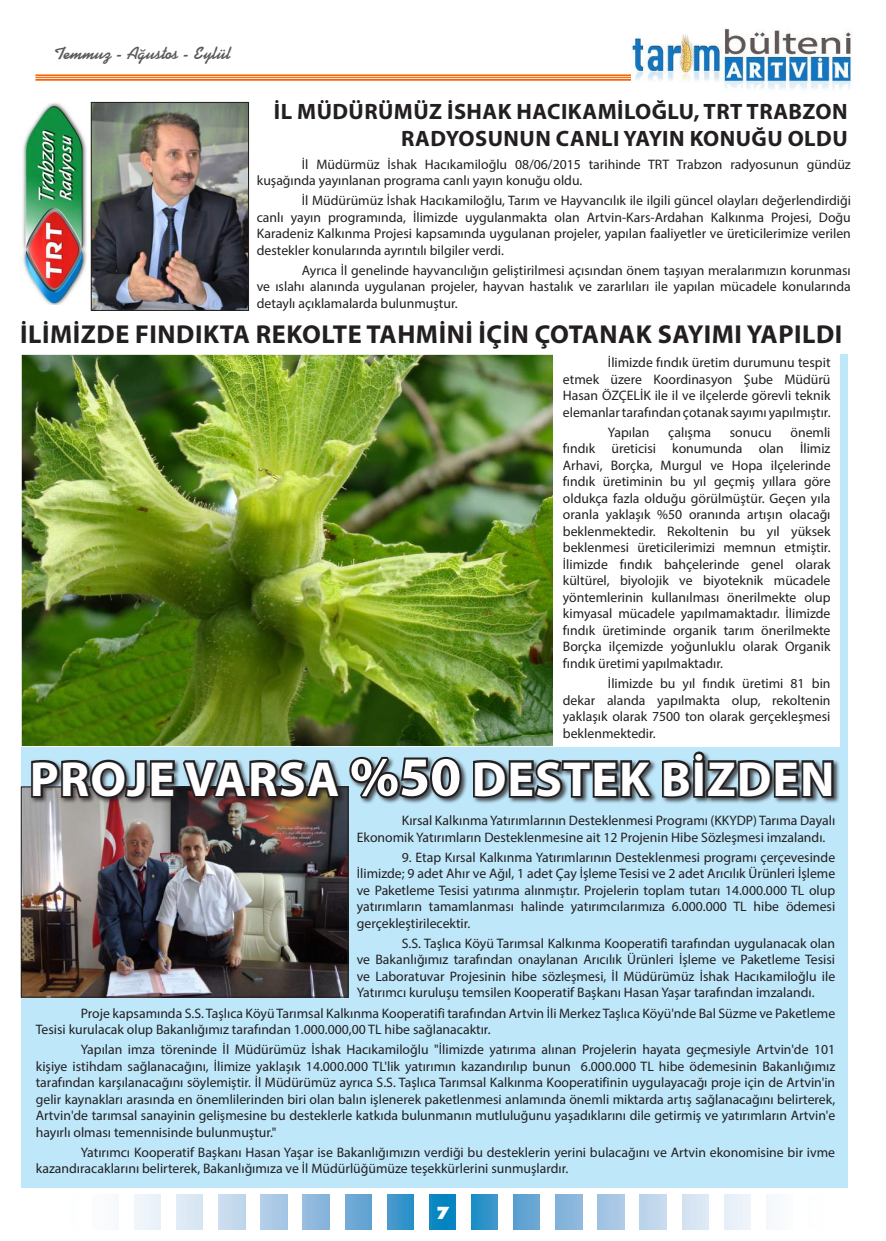
<style>
.page{position:relative;width:886px;height:1241px;background:#fff}
.page>*{position:absolute;margin:0;border:0;box-sizing:border-box;transform-origin:0 0}
.t1{font:700 49.38px "Myriad Pro";letter-spacing:.02em;color:#fff}
.t2{font:700 26px "Myriad Pro";letter-spacing:.02em;color:#231f20}
.t3{font:700 22.25px/27px "Myriad Pro";letter-spacing:.02em;color:#231f20;text-align:right}
.t4{font:700 17.5px "Kaufmann BT";color:#5a5a5d}
.t5{font:800 16.25px "Futura";color:#fff}
.t6{font:13.75px/16.5px "Myriad Pro";color:#231f20;text-align:justify}
.s1{font-size:55.38px}
</style>
<div class="page">
<hr style="left:35px;top:74px;width:684px;height:2px;background:#f66201">
<hr style="left:35px;top:77px;width:684px;height:1px;background:#f66201">
<hr style="left:35px;top:79px;width:684px;height:2px;background:#f66201">
<svg style="left:429px;top:1194px;width:27px;height:34px"></svg>
<svg style="left:471px;top:1194px;width:27px;height:34px"></svg>
<div style="left:387px;top:1194px;width:26px;height:34px;background:linear-gradient(to right,#4e9acd,#2691c7)"></div>
<div style="left:513px;top:1194px;width:27px;height:34px;background:#63a4d2"></div>
<div style="left:345px;top:1194px;width:26px;height:34px;background:#69a6d3"></div>
<div style="left:640px;top:1194px;width:26px;height:34px;background:#c1d7ed"></div>
<div style="left:682px;top:1194px;width:26px;height:34px;background:#d8e6f3"></div>
<div style="left:598px;top:1194px;width:26px;height:34px;background:#a6c7e4"></div>
<div style="left:724px;top:1194px;width:27px;height:34px;background:#ebf2f9"></div>
<div style="left:556px;top:1194px;width:26px;height:34px;background:#88b5dc"></div>
<div style="left:219px;top:1194px;width:26px;height:34px;background:#c5daed"></div>
<div style="left:261px;top:1194px;width:26px;height:34px;background:#abc9e5"></div>
<div style="left:176px;top:1194px;width:27px;height:34px;background:#dbe8f4"></div>
<div style="left:303px;top:1194px;width:26px;height:34px;background:#8db8dd"></div>
<div style="left:134px;top:1194px;width:27px;height:34px;background:#edf4fa"></div>
<div style="left:92px;top:1194px;width:27px;height:34px;background:#fafbfd"></div>
<div style="left:766px;top:1194px;width:27px;height:34px;background:#f7f9fc"></div>
<img style="left:631px;top:28px;width:222px;height:62px">
<img style="left:20px;top:103px;width:66px;height:201px">
<img style="left:93px;top:104px;width:154px;height:204px">
<div style="left:91px;top:102px;width:158px;height:208px;border:1px solid #231f20"></div>
<div style="left:21px;top:354px;width:827px;height:833px;background:#bee7fa"></div>
<img style="left:23px;top:356px;width:529px;height:388px">
<img style="left:23px;top:788px;width:323px;height:207px">
<div style="left:21px;top:786px;width:327px;height:211px;border:1px solid #231f20"></div>
<div style="left:30px;top:750px;width:810px;height:54px;background:#231f20;opacity:.75"></div>
<svg style="left:29px;top:754px;width:435px;height:47px"></svg>
<svg style="left:470px;top:750px;width:365px;height:51px"></svg>
<div style="left:554px;top:338px;width:286px;height:408px;background:#fff"></div>
<p class="t4" style="left:54px;top:43px;width:178px">Temmuz - Ağustos - Eylül</p>
<h3 class="t3" style="left:274px;top:97px;width:575px">İL MÜDÜRÜMÜZ İSHAK HACIKAMILOĞLU, TRT TRABZON<br>RADYOSUNUN CANLI YAYIN KONUĞU OLDU</h3>
<p class="t6" style="left:257px;top:155px;width:595px;text-indent:45px">İl Müdürmüz İshak Hacıkamiloğlu 08/06/2015 tarihinde TRT Trabzon radyosunun gündüz kuşağında yayınlanan programa canlı yayın konuğu oldu.</p>
<p class="t6" style="left:257px;top:192px;width:596px;text-indent:45px">İl Müdürümüz İshak Hacıkamiloğlu, Tarım ve Hayvancılık ile ilgili güncel olayları değerlendirdiği canlı yayın programında, İlimizde uygulanmakta olan Artvin-Kars-Ardahan Kalkınma Projesi, Doğu Karadeniz Kalkınma Projesi kapsamında uygulanan projeler, yapılan faaliyetler ve üreticilerimize verilen destekler konularında ayrıntılı bilgiler verdi.</p>
<p class="t6" style="left:257px;top:262px;width:595px;text-indent:45px">Ayrıca İl genelinde hayvancılığın geliştirilmesi açısından önem taşıyan meralarımızın korunması ve ıslahı alanında uygulanan projeler, hayvan hastalık ve zararlıları ile yapılan mücadele konularında detaylı açıklamalarda bulunmuştur.</p>
<h2 class="t2" style="left:20px;top:317px;width:823px">İLİMİZDE FINDIKTA REKOLTE TAHMİNİ İÇİN ÇOTANAK SAYIMI YAPILDI</h2>
<p class="t6" style="left:563px;top:354px;width:269px;text-indent:45px">İlimizde fındık üretim durumunu tespit etmek üzere Koordinasyon Şube Müdürü Hasan ÖZÇELİK ile il ve ilçelerde görevli teknik elemanlar tarafından çotanak sayımı yapılmıştır.</p>
<p class="t6" style="left:608px;top:423px;width:43px">Yapılan</p>
<p class="t6" style="left:668px;top:423px;width:44px">çalışma</p>
<p class="t6" style="left:730px;top:423px;width:43px">sonucu</p>
<p class="t6" style="left:563px;top:423px;width:269px;text-indent:228px">önemli fındık üreticisi konumunda olan İlimiz Arhavi, Borçka, Murgul ve Hopa ilçelerinde fındık üretiminin bu yıl geçmiş yıllara göre oldukça fazla olduğu görülmüştür. Geçen yıla oranla yaklaşık %50 oranında artışın olacağı beklenmektedir. Rekoltenin bu yıl yüksek beklenmesi üreticilerimizi memnun etmiştir.<br>İlimizde fındık bahçelerinde genel olarak kültürel, biyolojik ve biyoteknik mücadele yöntemlerinin kullanılması önerilmekte olup kimyasal mücadele yapılmamaktadır. İlimizde fındık üretiminde organik tarım önerilmekte Borçka ilçemizde yoğunluklu olarak Organik fındık üretimi yapılmaktadır.</p>
<p class="t6" style="left:563px;top:674px;width:269px;text-indent:45px">İlimizde bu yıl fındık üretimi 81 bin dekar alanda yapılmakta olup, rekoltenin yaklaşık olarak 7500 ton olarak gerçekleşmesi beklenmektedir.</p>
<h1 class="t1" style="left:30px;top:746px;width:806px">PROJE VARSA <span class="s1">%50</span> DESTEK BIZDEN</h1>
<p class="t6" style="left:357px;top:811px;width:480px;text-indent:45px">Kırsal Kalkınma Yatırımlarının Desteklenmesi Programı (KKYDP) Tarıma Dayalı<br>Ekonomik Yatırımların Desteklenmesine ait 12 Projenin Hibe Sözleşmesi imzalandı.</p>
<p class="t6" style="left:357px;top:848px;width:480px;text-indent:45px">9. Etap Kırsal Kalkınma Yatırımlarının Desteklenmesi programı çerçevesinde İlimizde; 9 adet Ahır ve Ağıl, 1 adet Çay İşleme Tesisi ve 2 adet Arıcılık Ürünleri İşleme ve Paketleme Tesisi yatırıma alınmıştır. Projelerin toplam tutarı 14.000.000 TL olup yatırımların tamamlanması halinde yatırımcılarımıza 6.000.000 TL hibe ödemesi gerçekleştirilecektir.</p>
<p class="t6" style="left:357px;top:934px;width:480px;text-indent:45px">S.S. Taşlıca Köyü Tarımsal Kalkınma Kooperatifi tarafından uygulanacak olan ve Bakanlığımız tarafından onaylanan Arıcılık Ürünleri İşleme ve Paketleme Tesisi ve Laboratuvar Projesinin hibe sözleşmesi, İl Müdürümüz İshak Hacıkamiloğlu ile Yatırımcı kuruluşu temsilen Kooperatif Başkanı Hasan Yaşar tarafından imzalandı.</p>
<p class="t6" style="left:36px;top:1004px;width:801px;text-indent:45px">Proje kapsamında S.S. Taşlıca Köyü Tarımsal Kalkınma Kooperatifi tarafından Artvin İli Merkez Taşlıca Köyü'nde Bal Süzme ve Paketleme<br>Tesisi kurulacak olup Bakanlığımız tarafından 1.000.000,00 TL hibe sağlanacaktır.</p>
<p class="t6" style="left:36px;top:1040px;width:801px;text-indent:45px">Yapılan imza töreninde İl Müdürümüz İshak Hacıkamiloğlu "İlimizde yatırıma alınan Projelerin hayata geçmesiyle Artvin'de 101 kişiye istihdam sağlanacağını, İlimize yaklaşık 14.000.000 TL'lik yatırımın kazandırılıp bunun 6.000.000 TL hibe ödemesinin Bakanlığımız tarafından karşılanacağını söylemiştir. İl Müdürümüz ayrıca S.S. Taşlıca Tarımsal Kalkınma Kooperatifinin uygulayacağı proje için de Artvin'in gelir kaynakları arasında en önemlilerinden biri olan balın işlenerek paketlenmesi anlamında önemli miktarda artış sağlanacağını belirterek, Artvin'de tarımsal sanayinin gelişmesine bu desteklerle katkıda bulunmanın mutluluğunu yaşadıklarını dile getirmiş ve yatırımların Artvin'e hayırlı olması temennisinde bulunmuştur."</p>
<p class="t6" style="left:36px;top:1143px;width:801px;text-indent:45px">Yatırımcı Kooperatif Başkanı Hasan Yaşar ise Bakanlığımızın verdiği bu desteklerin yerini bulacağını ve Artvin ekonomisine bir ivme kazandıracaklarını belirterek, Bakanlığımıza ve İl Müdürlüğümüze teşekkürlerini sunmuşlardır.</p>
<p class="t5" style="left:436px;top:1201px;width:15px">7</p>
</div>
